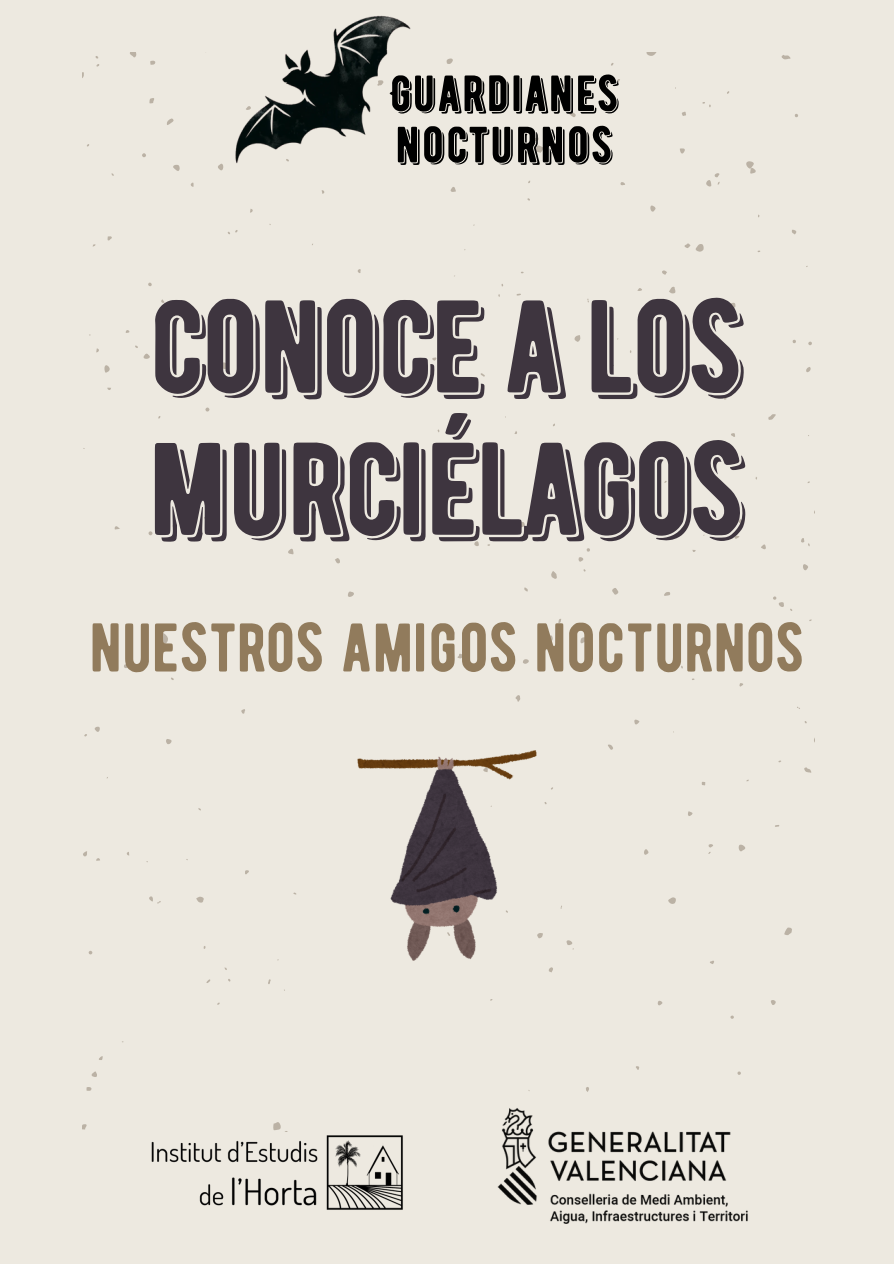
<style>
.page{position:relative;width:894px;height:1264px;background:#fff}
.page>*{position:absolute;margin:0;border:0;box-sizing:border-box;transform-origin:0 0}
.t1{font:131.4px/142.2px "BERNIER Shade";letter-spacing:-.05em;color:#3e353f}
.t2{font:68.7px "BERNIER Regular";color:#917b5c}
.t3{font:50.7px "BERNIER Shade";color:#000}
</style>
<div class="page">
<div style="left:0;top:0;width:893px;height:1263px;background:#ede9e0"></div>
<svg style="left:94px;top:726px;width:6px;height:6px"></svg>
<svg style="left:82px;top:1124px;width:5px;height:5px"></svg>
<svg style="left:86px;top:1087px;width:6px;height:4px"></svg>
<svg style="left:99px;top:1056px;width:4px;height:4px"></svg>
<svg style="left:245px;top:870px;width:4px;height:4px"></svg>
<svg style="left:196px;top:896px;width:8px;height:7px"></svg>
<svg style="left:104px;top:365px;width:6px;height:8px"></svg>
<svg style="left:348px;top:591px;width:6px;height:6px"></svg>
<svg style="left:166px;top:739px;width:6px;height:5px"></svg>
<svg style="left:91px;top:1071px;width:6px;height:6px"></svg>
<svg style="left:335px;top:558px;width:5px;height:5px"></svg>
<svg style="left:161px;top:313px;width:6px;height:4px"></svg>
<svg style="left:204px;top:517px;width:5px;height:4px"></svg>
<svg style="left:241px;top:709px;width:4px;height:5px"></svg>
<svg style="left:124px;top:664px;width:4px;height:4px"></svg>
<svg style="left:268px;top:979px;width:3px;height:5px"></svg>
<svg style="left:114px;top:526px;width:6px;height:4px"></svg>
<svg style="left:149px;top:896px;width:12px;height:7px"></svg>
<svg style="left:162px;top:633px;width:6px;height:11px"></svg>
<svg style="left:220px;top:362px;width:7px;height:7px"></svg>
<svg style="left:413px;top:380px;width:4px;height:8px"></svg>
<svg style="left:288px;top:548px;width:6px;height:6px"></svg>
<svg style="left:83px;top:851px;width:4px;height:5px"></svg>
<svg style="left:142px;top:153px;width:4px;height:4px"></svg>
<svg style="left:108px;top:236px;width:4px;height:5px"></svg>
<svg style="left:205px;top:407px;width:5px;height:5px"></svg>
<svg style="left:148px;top:531px;width:5px;height:4px"></svg>
<svg style="left:357px;top:269px;width:4px;height:4px"></svg>
<svg style="left:95px;top:56px;width:5px;height:11px"></svg>
<svg style="left:130px;top:52px;width:7px;height:6px"></svg>
<svg style="left:135px;top:345px;width:15px;height:14px"></svg>
<svg style="left:149px;top:98px;width:5px;height:5px"></svg>
<svg style="left:150px;top:60px;width:5px;height:5px"></svg>
<svg style="left:148px;top:282px;width:4px;height:4px"></svg>
<svg style="left:227px;top:230px;width:11px;height:5px"></svg>
<svg style="left:167px;top:119px;width:4px;height:6px"></svg>
<svg style="left:771px;top:1000px;width:4px;height:5px"></svg>
<svg style="left:548px;top:967px;width:5px;height:5px"></svg>
<svg style="left:586px;top:1087px;width:3px;height:5px"></svg>
<svg style="left:710px;top:960px;width:4px;height:4px"></svg>
<svg style="left:784px;top:927px;width:8px;height:8px"></svg>
<svg style="left:668px;top:897px;width:8px;height:7px"></svg>
<svg style="left:738px;top:844px;width:7px;height:8px"></svg>
<svg style="left:612px;top:588px;width:6px;height:7px"></svg>
<svg style="left:580px;top:637px;width:6px;height:6px"></svg>
<svg style="left:537px;top:933px;width:6px;height:5px"></svg>
<svg style="left:804px;top:767px;width:7px;height:6px"></svg>
<svg style="left:523px;top:659px;width:6px;height:5px"></svg>
<svg style="left:457px;top:653px;width:6px;height:6px"></svg>
<svg style="left:644px;top:849px;width:5px;height:6px"></svg>
<svg style="left:657px;top:1000px;width:6px;height:5px"></svg>
<svg style="left:608px;top:744px;width:5px;height:5px"></svg>
<svg style="left:688px;top:811px;width:4px;height:5px"></svg>
<svg style="left:734px;top:535px;width:5px;height:4px"></svg>
<svg style="left:739px;top:683px;width:4px;height:4px"></svg>
<svg style="left:708px;top:844px;width:5px;height:10px"></svg>
<svg style="left:566px;top:940px;width:7px;height:9px"></svg>
<svg style="left:669px;top:286px;width:7px;height:8px"></svg>
<svg style="left:518px;top:522px;width:7px;height:5px"></svg>
<svg style="left:551px;top:571px;width:6px;height:8px"></svg>
<svg style="left:768px;top:414px;width:8px;height:6px"></svg>
<svg style="left:547px;top:635px;width:6px;height:7px"></svg>
<svg style="left:719px;top:302px;width:16px;height:6px"></svg>
<svg style="left:515px;top:695px;width:5px;height:6px"></svg>
<svg style="left:773px;top:596px;width:19px;height:15px"></svg>
<svg style="left:474px;top:541px;width:5px;height:5px"></svg>
<svg style="left:806px;top:367px;width:4px;height:5px"></svg>
<svg style="left:664px;top:592px;width:6px;height:4px"></svg>
<svg style="left:634px;top:719px;width:5px;height:6px"></svg>
<svg style="left:761px;top:544px;width:4px;height:5px"></svg>
<svg style="left:662px;top:270px;width:4px;height:5px"></svg>
<svg style="left:534px;top:137px;width:9px;height:16px"></svg>
<svg style="left:792px;top:230px;width:4px;height:4px"></svg>
<svg style="left:738px;top:519px;width:5px;height:5px"></svg>
<svg style="left:620px;top:182px;width:5px;height:3px"></svg>
<svg style="left:519px;top:384px;width:3px;height:5px"></svg>
<svg style="left:578px;top:548px;width:12px;height:14px"></svg>
<svg style="left:593px;top:374px;width:3px;height:4px"></svg>
<svg style="left:801px;top:538px;width:8px;height:8px"></svg>
<svg style="left:684px;top:243px;width:19px;height:9px"></svg>
<svg style="left:574px;top:335px;width:6px;height:7px"></svg>
<svg style="left:781px;top:55px;width:9px;height:5px"></svg>
<svg style="left:803px;top:564px;width:5px;height:6px"></svg>
<svg style="left:650px;top:205px;width:6px;height:7px"></svg>
<svg style="left:727px;top:356px;width:5px;height:6px"></svg>
<svg style="left:569px;top:112px;width:7px;height:5px"></svg>
<svg style="left:451px;top:187px;width:5px;height:5px"></svg>
<svg style="left:680px;top:148px;width:5px;height:6px"></svg>
<svg style="left:682px;top:111px;width:4px;height:5px"></svg>
<svg style="left:731px;top:433px;width:4px;height:4px"></svg>
<svg style="left:808px;top:341px;width:4px;height:4px"></svg>
<svg style="left:706px;top:173px;width:13px;height:14px"></svg>
<svg style="left:646px;top:52px;width:11px;height:4px"></svg>
<svg style="left:746px;top:161px;width:10px;height:13px"></svg>
<img style="left:357px;top:750px;width:179px;height:210px">
<img style="left:151px;top:1122px;width:252px;height:88px">
<img style="left:497px;top:1108px;width:251px;height:116px">
<img style="left:171px;top:15px;width:280px;height:210px">
<p class="t3" style="left:389px;top:63px;width:232px">GUARDIANES</p>
<h2 class="t3" style="left:395px;top:114px;width:220px">NOCTURNOS</h2>
<p class="t1" style="left:148px;top:275px;width:601px">CONOCE A LOS<br>MURCIÉLAGOS</p>
<h1 class="t2" style="left:89px;top:606px;width:716px">NUESTROS AMIGOS NOCTURNOS</h1>
</div>
